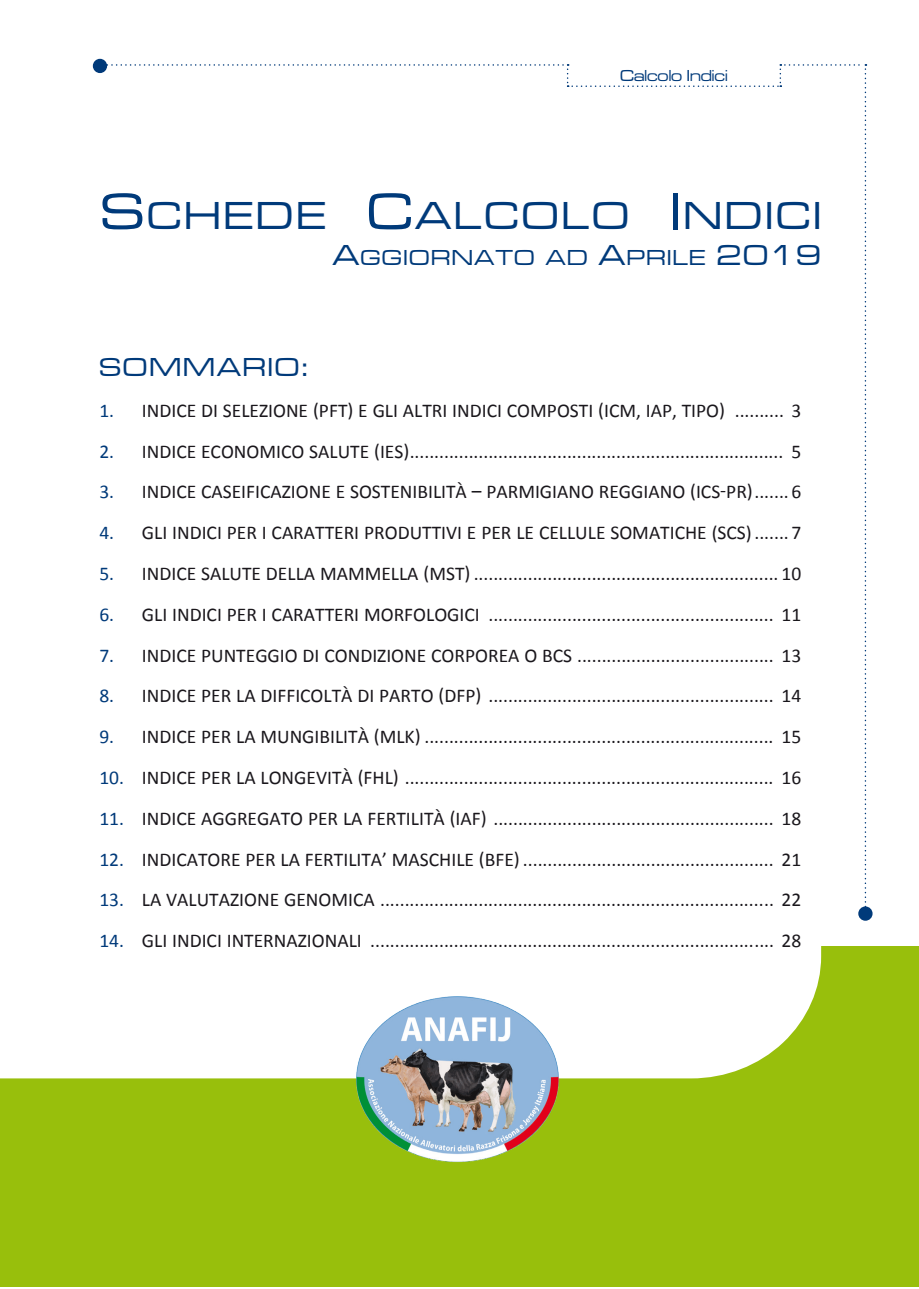
<style>
.page{position:relative;width:919px;height:1289px;background:#fff}
.page>*{position:absolute;margin:0;border:0;box-sizing:border-box;transform-origin:0 0}
.Normale{font:40.5px "Microgramma D Medi Exte";letter-spacing:.08em;color:#003a7a}
.Normale-2{font:27px "Microgramma D Medi Exte";letter-spacing:.075em;color:#003a7a}
.Normale-3{font:22.5px "Microgramma D Medi Exte";letter-spacing:.065em;color:#003a7a}
.rientro2{font:19.5px "Calibri";color:#1a171c}
.t1{font:16.5px "Microgramma D Medi Exte";color:#003a7a}
.s1{font-size:54px}
.s2{font-size:30px}
.s3{color:#003a7a}
</style>
<div class="page">
<div style="left:0;top:946px;width:918px;height:340px;background:#98bf0c"></div>
<div style="left:94px;top:60px;width:12px;height:12px;background:#003a7a;border-radius:50%"></div>
<div style="left:93px;top:59px;width:14px;height:14px;border:2px solid #003a7a;border-radius:50%"></div>
<div style="left:859px;top:907px;width:12px;height:13px;background:#003a7a;border-radius:50%"></div>
<div style="left:858px;top:906px;width:14px;height:14px;border:2px solid #003a7a;border-radius:50%"></div>
<div style="left:0;top:946px;width:821px;height:132px;background:#fff"></div>
<img style="left:355px;top:995px;width:204px;height:167px">
<p class="t1" style="left:620px;top:65px;width:109px">Calcolo Indici</p>
<p class="Normale" style="left:101px;top:190px;width:717px"><span class="s1">S</span>CHEDE <span class="s1">C</span>ALCOLO <span class="s1">I</span>NDICI</p>
<p class="Normale-3" style="left:332px;top:243px;width:490px"><span class="s2">A</span>GGIORNATO AD <span class="s2">A</span>PRILE <span class="s2">2019</span></p>
<p class="Normale-2" style="left:99px;top:350px;width:210px">SOMMARIO:</p>
<p class="rientro2" style="left:99px;top:398px;width:703px"><span class="s3">1.</span> INDICE DI SELEZIONE (PFT) E GLI ALTRI INDICI COMPOSTI (ICM, IAP, TIPO) .......... 3</p>
<p class="rientro2" style="left:99px;top:439px;width:703px"><span class="s3">2.</span> INDICE ECONOMICO SALUTE (IES)............................................................................ 5</p>
<p class="rientro2" style="left:99px;top:480px;width:703px"><span class="s3">3.</span> INDICE CASEIFICAZIONE E SOSTENIBILITÀ – PARMIGIANO REGGIANO (ICS-PR)....... 6</p>
<p class="rientro2" style="left:99px;top:520px;width:703px"><span class="s3">4.</span> GLI INDICI PER I CARATTERI PRODUTTIVI E PER LE CELLULE SOMATICHE (SCS)....... 7</p>
<p class="rientro2" style="left:99px;top:561px;width:703px"><span class="s3">5.</span> INDICE SALUTE DELLA MAMMELLA (MST) .............................................................. 10</p>
<p class="rientro2" style="left:99px;top:602px;width:703px"><span class="s3">6.</span> GLI INDICI PER I CARATTERI MORFOLOGICI .......................................................... 11</p>
<p class="rientro2" style="left:99px;top:643px;width:703px"><span class="s3">7.</span> INDICE PUNTEGGIO DI CONDIZIONE CORPOREA O BCS ........................................ 13</p>
<p class="rientro2" style="left:99px;top:683px;width:703px"><span class="s3">8.</span> INDICE PER LA DIFFICOLTÀ DI PARTO (DFP) .......................................................... 14</p>
<p class="rientro2" style="left:99px;top:724px;width:703px"><span class="s3">9.</span> INDICE PER LA MUNGIBILITÀ (MLK) ....................................................................... 15</p>
<p class="rientro2" style="left:99px;top:765px;width:703px"><span class="s3">10.</span> INDICE PER LA LONGEVITÀ (FHL) ........................................................................... 16</p>
<p class="rientro2" style="left:99px;top:806px;width:703px"><span class="s3">11.</span> INDICE AGGREGATO PER LA FERTILITÀ (IAF) ......................................................... 18</p>
<p class="rientro2" style="left:99px;top:847px;width:703px"><span class="s3">12.</span> INDICATORE PER LA FERTILITA’ MASCHILE (BFE) ................................................... 21</p>
<p class="rientro2" style="left:99px;top:887px;width:703px"><span class="s3">13.</span> LA VALUTAZIONE GENOMICA ................................................................................ 22</p>
<p class="rientro2" style="left:99px;top:928px;width:703px"><span class="s3">14.</span> GLI INDICI INTERNAZIONALI .................................................................................. 28</p>
</div>
